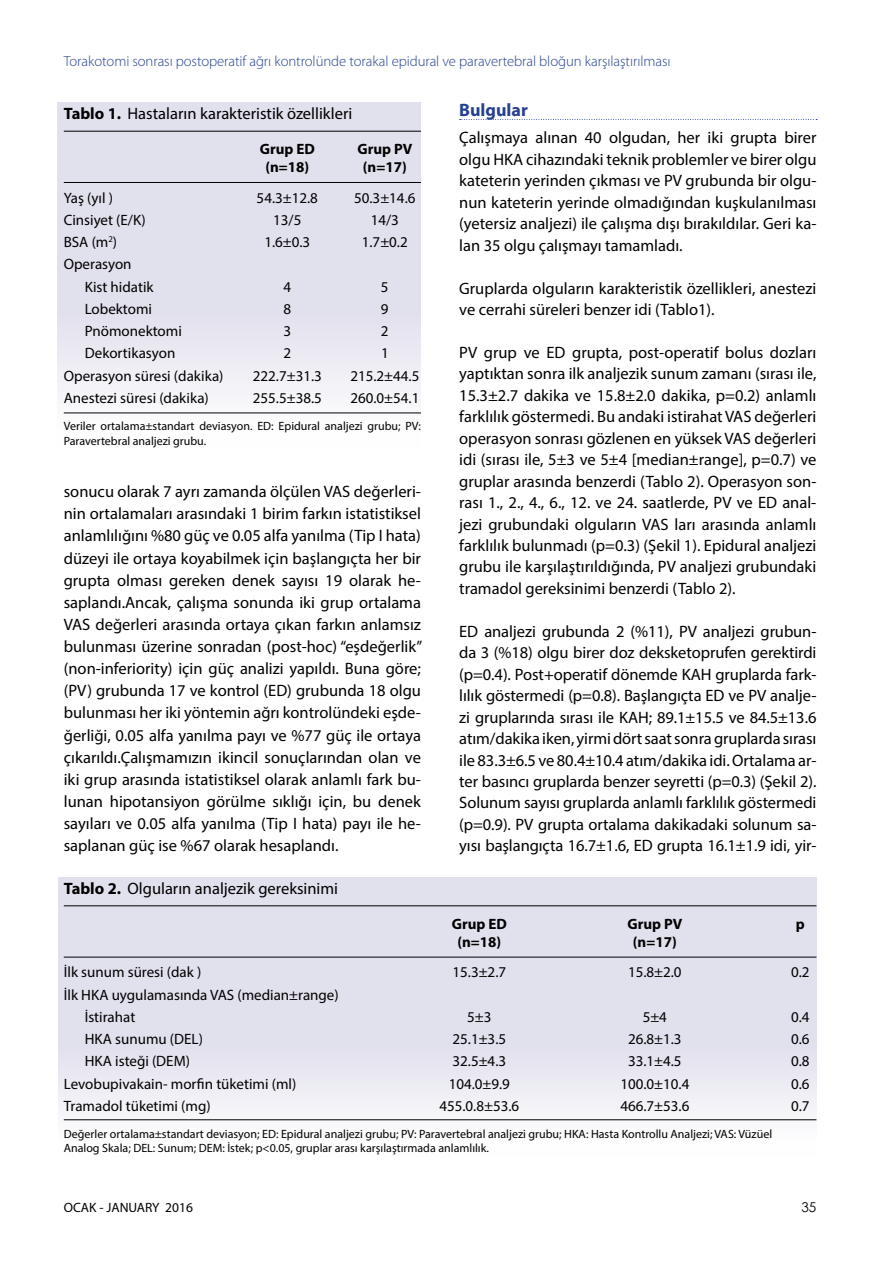
<style>
.page{position:relative;width:893px;height:1263px;background:#fff}
.page>*{position:absolute;margin:0;border:0;box-sizing:border-box;transform-origin:0 0}
.t1{font:700 18px "Myriad Pro";color:#25408f}
.t2{font:16.5px/21.5px "Myriad Pro";color:#000;text-align:justify}
.t3{font:15px/22.2px "Myriad Pro";color:#000}
.t4{font:700 15px "Myriad Pro";color:#000}
.t5{font:300 14.7px "Myriad Pro";letter-spacing:-.005em;color:#25408f}
.t6{font:13.5px "Myriad Pro";color:#000}
.t7{font:13.5px "Century Gothic";color:#000}
.t8{font:12px/14.4px "Myriad Pro";color:#000}
.s1{font-weight:700}
</style>
<div class="page">
<svg style="left:460px;top:119px;width:357px;height:1px"></svg>
<div style="left:58px;top:102px;width:363px;height:347px;background:linear-gradient(to bottom,#d9d8e8,#f3f3f7)"></div>
<hr style="left:64px;top:131px;width:357px;height:1px;background:#000">
<hr style="left:64px;top:182px;width:357px;height:1px;background:#000">
<hr style="left:64px;top:413px;width:357px;height:1px;background:#000">
<div style="left:58px;top:877px;width:758px;height:280px;background:linear-gradient(to bottom,#d9d8e8,#f6f5f9)"></div>
<hr style="left:64px;top:905px;width:752px;height:1px;background:#000">
<hr style="left:64px;top:957px;width:752px;height:1px;background:#000">
<hr style="left:64px;top:1119px;width:752px;height:1px;background:#000">
<p class="t5" style="left:64px;top:53px;width:608px">Torakotomi sonrası postoperatif ağrı kontrolünde torakal epidural ve paravertebral bloğun karşılaştırılması</p>
<p class="t2" style="left:64px;top:102px;width:290px"><span class="s1">Tablo 1.</span> Hastaların karakteristik özellikleri</p>
<p class="t4" style="left:260px;top:139px;width:44px">Grup ED</p>
<p class="t4" style="left:357px;top:139px;width:56px">Grup PV</p>
<p class="t4" style="left:265px;top:157px;width:45px">(n=18)</p>
<p class="t4" style="left:363px;top:157px;width:45px">(n=17)</p>
<p class="t3" style="left:64px;top:186px;width:51px">Yaş (yıl )</p>
<p class="t3" style="left:257px;top:186px;width:63px">54.3±12.8</p>
<p class="t3" style="left:354px;top:186px;width:63px">50.3±14.6</p>
<p class="t3" style="left:64px;top:209px;width:84px">Cinsiyet (E/K)</p>
<p class="t3" style="left:273px;top:209px;width:30px">13/5</p>
<p class="t3" style="left:371px;top:209px;width:30px">14/3</p>
<p class="t3" style="left:64px;top:231px;width:55px">BSA (m<sup>2</sup>)</p>
<p class="t3" style="left:264px;top:231px;width:47px">1.6±0.3</p>
<p class="t3" style="left:362px;top:231px;width:47px">1.7±0.2</p>
<p class="t3" style="left:85px;top:253px;width:70px;text-indent:-21px">Operasyon<br>Kist hidatik</p>
<p class="t3" style="left:283px;top:275px;width:9px">4</p>
<p class="t3" style="left:381px;top:275px;width:9px">5</p>
<p class="t3" style="left:85px;top:298px;width:69px">Lobektomi</p>
<p class="t3" style="left:283px;top:298px;width:9px">8</p>
<p class="t3" style="left:381px;top:298px;width:9px">9</p>
<p class="t3" style="left:85px;top:320px;width:99px">Pnömonektomi</p>
<p class="t3" style="left:283px;top:320px;width:9px">3</p>
<p class="t3" style="left:381px;top:320px;width:9px">2</p>
<p class="t3" style="left:85px;top:342px;width:92px">Dekortikasyon</p>
<p class="t3" style="left:283px;top:342px;width:9px">2</p>
<p class="t3" style="left:381px;top:342px;width:9px">1</p>
<p class="t3" style="left:64px;top:364px;width:161px">Operasyon süresi (dakika)</p>
<p class="t3" style="left:253px;top:364px;width:71px">222.7±31.3</p>
<p class="t3" style="left:350px;top:364px;width:71px">215.2±44.5</p>
<p class="t3" style="left:64px;top:387px;width:147px">Anestezi süresi (dakika)</p>
<p class="t3" style="left:253px;top:387px;width:71px">255.5±38.5</p>
<p class="t3" style="left:350px;top:387px;width:71px">260.0±54.1</p>
<p class="t8" style="left:64px;top:419px;width:359px">Veriler ortalama±standart deviasyon. ED: Epidural analjezi grubu; PV:<br>Paravertebral analjezi grubu.</p>
<p class="t2" style="left:64px;top:480px;width:360px;line-height:22.2px">sonucu olarak 7 ayrı zamanda ölçülen VAS değerleri&shy;nin ortalamaları arasındaki 1 birim farkın istatistiksel anlamlılığını %80 güç ve 0.05 alfa yanılma (Tip I hata) düzeyi ile ortaya koyabilmek için başlangıçta her bir grupta olması gereken denek sayısı 19 olarak he&shy;saplandı.Ancak, çalışma sonunda iki grup ortalama VAS değerleri arasında ortaya çıkan farkın anlamsız bulunması üzerine sonradan (post-hoc) “eşdeğerlik” (non-inferiority) için güç analizi yapıldı. Buna göre; (PV) grubunda 17 ve kontrol (ED) grubunda 18 olgu bulunması her iki yöntemin ağrı kontrolündeki eşde&shy;ğerliği, 0.05 alfa yanılma payı ve %77 güç ile ortaya çıkarıldı.Çalışmamızın ikincil sonuçlarından olan ve iki grup arasında istatistiksel olarak anlamlı fark bu&shy;lunan hipotansiyon görülme sıklığı için, bu denek sayıları ve 0.05 alfa yanılma (Tip I hata) payı ile he&shy;saplanan güç ise %67 olarak hesaplandı.</p>
<p class="t2" style="left:64px;top:877px;width:276px"><span class="s1">Tablo 2.</span> Olguların analjezik gereksinimi</p>
<p class="t1" style="left:459px;top:98px;width:70px">Bulgular</p>
<p class="t2" style="left:459px;top:127px;width:359px">Çalışmaya alınan 40 olgudan, her iki grupta birer olgu HKA cihazındaki teknik problemler ve birer olgu kateterin yerinden çıkması ve PV grubunda bir olgu&shy;nun kateterin yerinde olmadığından kuşkulanılması (yetersiz analjezi) ile çalışma dışı bırakıldılar. Geri ka&shy;lan 35 olgu çalışmayı tamamladı.</p>
<p class="t2" style="left:459px;top:277px;width:359px">Gruplarda olguların karakteristik özellikleri, anestezi ve cerrahi süreleri benzer idi (Tablo1).</p>
<p class="t2" style="left:459px;top:341px;width:359px">PV grup ve ED grupta, post-operatif bolus dozları yaptıktan sonra ilk analjezik sunum zamanı (sırası ile, 15.3±2.7 dakika ve 15.8±2.0 dakika, p=0.2) anlamlı farklılık göstermedi. Bu andaki istirahat VAS değerleri operasyon sonrası gözlenen en yüksek VAS değerleri idi (sırası ile, 5±3 ve 5±4 [median±range], p=0.7) ve gruplar arasında benzerdi (Tablo 2). Operasyon son&shy;rası 1., 2., 4., 6., 12. ve 24. saatlerde, PV ve ED anal&shy;jezi grubundaki olguların VAS ları arasında anlamlı farklılık bulunmadı (p=0.3) (Şekil 1). Epidural analjezi grubu ile karşılaştırıldığında, PV analjezi grubundaki tramadol gereksinimi benzerdi (Tablo 2).</p>
<p class="t2" style="left:459px;top:620px;width:359px">ED analjezi grubunda 2 (%11), PV analjezi grubun&shy;da 3 (%18) olgu birer doz deksketoprufen gerektirdi (p=0.4). Post+operatif dönemde KAH gruplarda fark&shy;lılık göstermedi (p=0.8). Başlangıçta ED ve PV analje&shy;zi gruplarında sırası ile KAH; 89.1±15.5 ve 84.5±13.6 atım/dakika iken, yirmi dört saat sonra gruplarda sırası ile 83.3±6.5 ve 80.4±10.4 atım/dakika idi. Ortalama ar&shy;ter basıncı gruplarda benzer seyretti (p=0.3) (Şekil 2).<br>Solunum sayısı gruplarda anlamlı farklılık göstermedi (p=0.9). PV grupta ortalama dakikadaki solunum sa&shy;yısı başlangıçta 16.7±1.6, ED grupta 16.1±1.9 idi, yir-</p>
<p class="t4" style="left:452px;top:914px;width:44px">Grup ED</p>
<p class="t4" style="left:627px;top:914px;width:56px">Grup PV</p>
<p class="t4" style="left:796px;top:914px;width:10px">p</p>
<p class="t4" style="left:457px;top:932px;width:45px">(n=18)</p>
<p class="t4" style="left:633px;top:932px;width:45px">(n=17)</p>
<p class="t3" style="left:64px;top:961px;width:139px">İlk sunum süresi (dak )</p>
<p class="t3" style="left:452px;top:961px;width:55px">15.3±2.7</p>
<p class="t3" style="left:628px;top:961px;width:55px">15.8±2.0</p>
<p class="t3" style="left:791px;top:961px;width:20px">0.2</p>
<p class="t3" style="left:85px;top:983px;width:255px;text-indent:-21px">İlk HKA uygulamasında VAS (median±range)<br>İstirahat</p>
<p class="t3" style="left:467px;top:1005px;width:26px">5±3</p>
<p class="t3" style="left:643px;top:1005px;width:26px">5±4</p>
<p class="t3" style="left:791px;top:1005px;width:20px">0.4</p>
<p class="t3" style="left:85px;top:1028px;width:120px">HKA sunumu (DEL)</p>
<p class="t3" style="left:452px;top:1028px;width:55px">25.1±3.5</p>
<p class="t3" style="left:628px;top:1028px;width:55px">26.8±1.3</p>
<p class="t3" style="left:791px;top:1028px;width:20px">0.6</p>
<p class="t3" style="left:85px;top:1050px;width:107px">HKA isteği (DEM)</p>
<p class="t3" style="left:452px;top:1050px;width:55px">32.5±4.3</p>
<p class="t3" style="left:628px;top:1050px;width:55px">33.1±4.5</p>
<p class="t3" style="left:791px;top:1050px;width:20px">0.8</p>
<p class="t3" style="left:64px;top:1072px;width:234px">Levobupivakain- morfin tüketimi (ml)</p>
<p class="t3" style="left:449px;top:1072px;width:63px">104.0±9.9</p>
<p class="t3" style="left:620px;top:1072px;width:71px">100.0±10.4</p>
<p class="t3" style="left:791px;top:1072px;width:20px">0.6</p>
<p class="t3" style="left:64px;top:1094px;width:148px">Tramadol tüketimi (mg)</p>
<p class="t3" style="left:439px;top:1094px;width:81px">455.0.8±53.6</p>
<p class="t3" style="left:620px;top:1094px;width:71px">466.7±53.6</p>
<p class="t3" style="left:791px;top:1094px;width:20px">0.7</p>
<p class="t8" style="left:64px;top:1126px;width:710px">Değerler ortalama±standart deviasyon; ED: Epidural analjezi grubu; PV: Paravertebral analjezi grubu; HKA: Hasta Kontrollu Analjezi; VAS: Vüzüel<br>Analog Skala; DEL: Sunum; DEM: İstek; p&lt;0.05, gruplar arası karşılaştırmada anlamlılık.</p>
<p class="t6" style="left:64px;top:1199px;width:131px">OCAK - JANUARY 2016</p>
<p class="t7" style="left:801px;top:1199px;width:16px">35</p>
</div>
